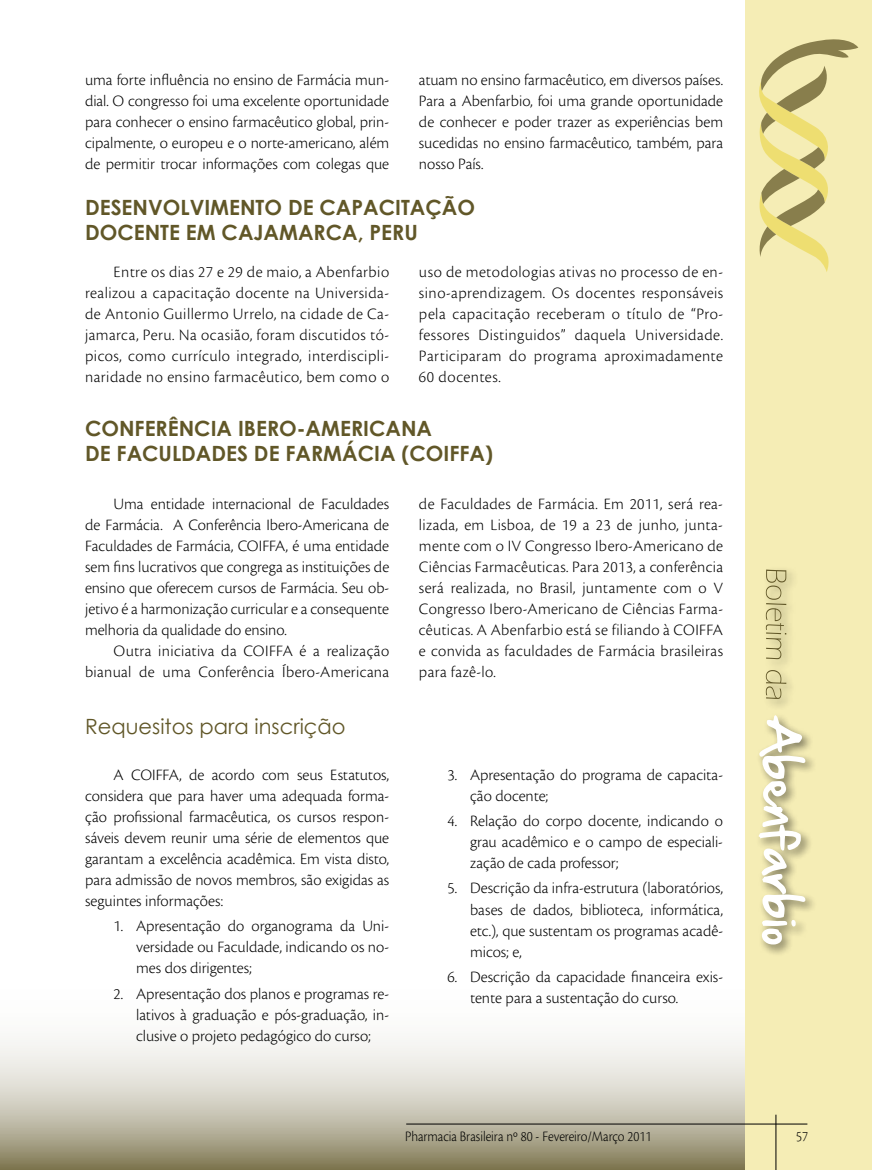
<style>
.page{position:relative;width:872px;height:1170px;background:#fff}
.page>*{position:absolute;margin:0;border:0;box-sizing:border-box;transform-origin:0 0}
.t1{font:700 21px/25.2px "Century Gothic";color:#615728}
.t2{font:21px "Century Gothic";color:#615728}
.t3{font:300 16.5px/21px "Cronos Pro";letter-spacing:.005em;color:#000;text-align:justify}
.t4{font:300 15px "Cronos Pro";color:#000;scale:.9 1}
</style>
<div class="page">
<svg style="left:0;top:964px;width:746px;height:205px"></svg>
<div style="left:746px;top:0;width:126px;height:1169px;background:#f5edb5"></div>
<hr style="left:775px;top:1114px;width:1px;height:55px;background:#000">
<hr style="left:406px;top:1123px;width:401px;height:1px;background:#000">
<svg style="left:759px;top:39px;width:99px;height:233px"></svg>
<div style="left:755px;top:712px;width:62px;height:244px;background:#000;opacity:.5"></div>
<svg style="left:758px;top:715px;width:47px;height:229px"></svg>
<div style="left:762px;top:566px;width:36px;height:144px;background:#000;opacity:.5"></div>
<svg style="left:766px;top:569px;width:20px;height:130px"></svg>
<p class="t3" style="left:85px;top:69px;width:306px">uma forte influência no ensino de Farmácia mun&shy;dial. O congresso foi uma excelente oportunidade para conhecer o ensino farmacêutico global, prin&shy;cipalmente, o europeu e o norte-americano, além de permitir trocar informações com colegas que</p>
<p class="t3" style="left:419px;top:69px;width:306px">atuam no ensino farmacêutico, em diversos países.<br>Para a Abenfarbio, foi uma grande oportunidade de conhecer e poder trazer as experiências bem sucedidas no ensino farmacêutico, também, para nosso País.</p>
<p class="t1" style="left:85px;top:193px;width:391px">DESENVOLVIMENTO DE CAPACITAÇÃO<br>DOCENTE EM CAJAMARCA, PERU</p>
<p class="t3" style="left:85px;top:261px;width:306px;text-indent:28px">Entre os dias 27 e 29 de maio, a Abenfarbio realizou a capacitação docente na Universida&shy;de Antonio Guillermo Urrelo, na cidade de Ca&shy;jamarca, Peru. Na ocasião, foram discutidos tó&shy;picos, como currículo integrado, interdiscipli&shy;naridade no ensino farmacêutico, bem como o</p>
<p class="t3" style="left:419px;top:261px;width:306px">uso de metodologias ativas no processo de en&shy;sino-aprendizagem. Os docentes responsáveis pela capacitação receberam o título de “Pro&shy;fessores Distinguidos” daquela Universidade.<br>Participaram do programa aproximadamente 60 docentes.</p>
<p class="t1" style="left:85px;top:414px;width:409px">CONFERÊNCIA IBERO-AMERICANA<br>DE FACULDADES DE FARMÁCIA (COIFFA)</p>
<p class="t3" style="left:85px;top:493px;width:306px;text-indent:28px">Uma entidade internacional de Faculdades de Farmácia. A Conferência Ibero-Americana de Faculdades de Farmácia, COIFFA, é uma entidade sem fins lucrativos que congrega as instituições de ensino que oferecem cursos de Farmácia. Seu ob&shy;jetivo é a harmonização curricular e a consequente melhoria da qualidade do ensino.</p>
<p class="t3" style="left:85px;top:640px;width:306px;text-align:right">Outra iniciativa da COIFFA é a realização bianual de uma Conferência Íbero-Americana</p>
<p class="t3" style="left:419px;top:493px;width:306px">de Faculdades de Farmácia. Em 2011, será rea&shy;lizada, em Lisboa, de 19 a 23 de junho, junta&shy;mente com o IV Congresso Ibero-Americano de Ciências Farmacêuticas. Para 2013, a conferência será realizada, no Brasil, juntamente com o V Congresso Ibero-Americano de Ciências Farma&shy;cêuticas. A Abenfarbio está se filiando à COIFFA e convida as faculdades de Farmácia brasileiras para fazê-lo.</p>
<p class="t2" style="left:85px;top:711px;width:262px">Requesitos para inscrição</p>
<p class="t3" style="left:85px;top:764px;width:306px;text-indent:28px">A COIFFA, de acordo com seus Estatutos, considera que para haver uma adequada forma&shy;ção profissional farmacêutica, os cursos respon&shy;sáveis devem reunir uma série de elementos que garantam a excelência acadêmica. Em vista disto, para admissão de novos membros, são exigidas as seguintes informações:</p>
<p class="t3" style="left:136px;top:915px;width:255px;text-indent:-23px">1. Apresentação do organograma da Uni&shy;versidade ou Faculdade, indicando os no&shy;mes dos dirigentes;</p>
<p class="t3" style="left:136px;top:982px;width:254px;text-indent:-23px">2. Apresentação dos planos e programas re&shy;lativos à graduação e pós-graduação, in&shy;clusive o projeto pedagógico do curso;</p>
<p class="t3" style="left:470px;top:764px;width:254px;text-indent:-23px">3. Apresentação do programa de capacita&shy;ção docente;</p>
<p class="t3" style="left:470px;top:810px;width:255px;text-indent:-23px">4. Relação do corpo docente, indicando o grau acadêmico e o campo de especiali&shy;zação de cada professor;</p>
<p class="t3" style="left:470px;top:877px;width:254px;text-indent:-23px">5. Descrição da infra-estrutura (laboratórios, bases de dados, biblioteca, informática, etc.), que sustentam os programas acadê&shy;micos; e,</p>
<p class="t3" style="left:470px;top:965px;width:254px;text-indent:-23px">6. Descrição da capacidade financeira exis&shy;tente para a sustentação do curso.</p>
<p class="t4" style="left:405px;top:1127px;width:275px">Pharmacia Brasileira nº 80 - Fevereiro/Março 2011</p>
<p class="t4" style="left:796px;top:1127px;width:15px">57</p>
</div>
